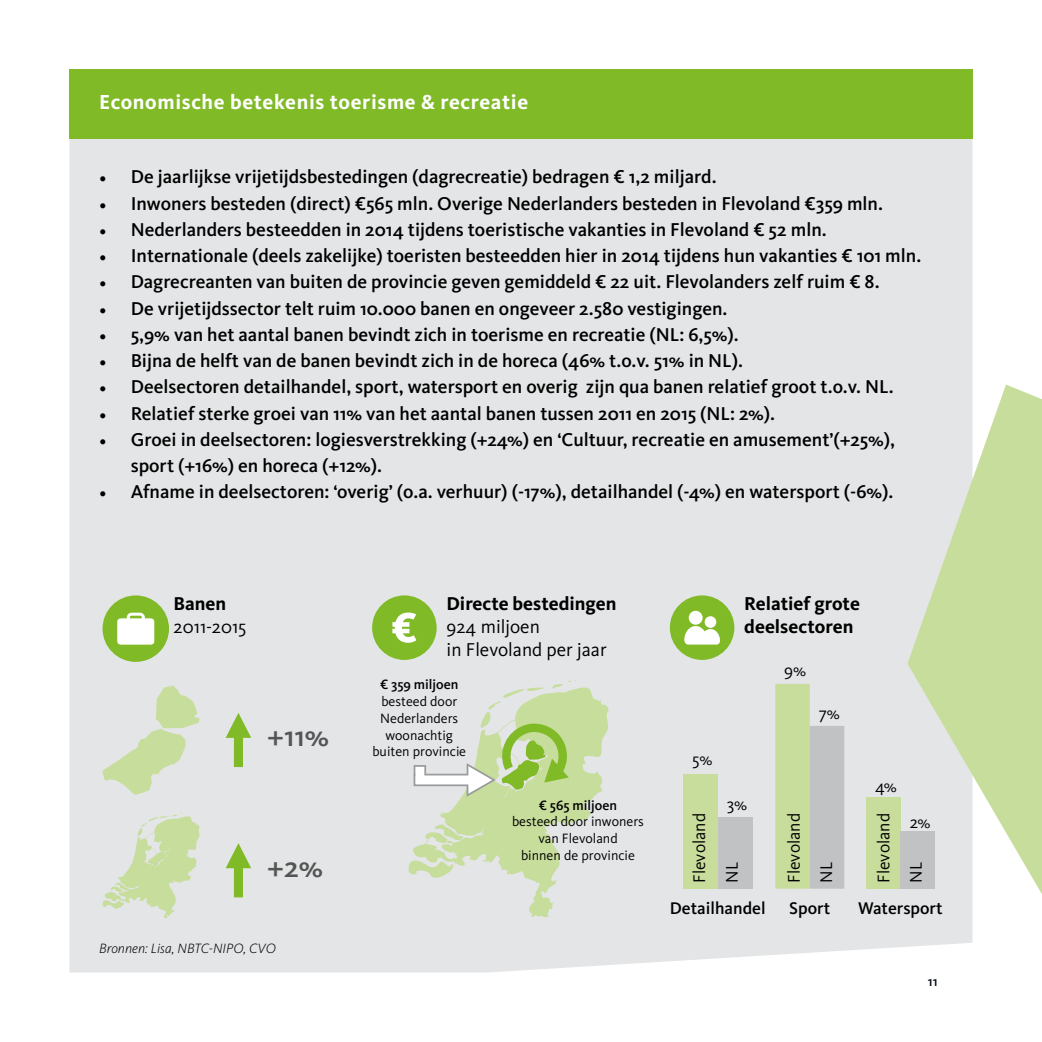
<style>
.page{position:relative;width:1042px;height:1042px;background:#fff}
.page>*{position:absolute;margin:0;border:0;box-sizing:border-box;transform-origin:0 0}
.t1{font:500 29.75px "Kievit OT";color:#565555}
.t2{font:700 21px "Kievit OT";letter-spacing:.03em;color:#fff}
.t3{font:500 19.25px/26.2px "Kievit OT";color:#000}
.t4{font:700 19.25px/22.8px "Kievit OT";color:#000}
.t5{font:19.25px/23.1px "Kievit OT";color:#000}
.t6{font:17.5px/32.4px "Kievit OT";color:#000}
.t7{font:500 17.5px "Kievit OT";color:#000}
.t8{font:14px/16.8px "Kievit OT";color:#000;text-align:center}
.t9{font:italic 300 14px "Kievit OT";color:#000}
.t10{font:500 14px "Kievit OT";color:#000}
.t11{font:500 14px "Kievit OT";color:#050b15}
.s1{font-family:"Minion Pro";font-weight:400}
</style>
<div class="page">
<div style="left:69px;top:139px;width:903px;height:833px;background:#e3e5e6"></div>
<div style="left:372px;top:595px;width:65px;height:65px;background:#80ba27;border-radius:50%"></div>
<svg style="left:392px;top:612px;width:24px;height:31px"></svg>
<svg style="left:407px;top:680px;width:202px;height:238px;background:#d4e0c1"></svg>
<div style="left:670px;top:595px;width:64px;height:65px;background:#80ba27;border-radius:50%"></div>
<div style="left:775px;top:684px;width:35px;height:204px;background:#c8dd9c"></div>
<div style="left:810px;top:726px;width:34px;height:162px;background:#c0c2c3"></div>
<div style="left:866px;top:797px;width:34px;height:91px;background:#c8dd9c"></div>
<div style="left:900px;top:831px;width:35px;height:57px;background:#c0c2c3"></div>
<svg style="left:907px;top:384px;width:135px;height:539px;background:#d6e2c1"></svg>
<div style="left:683px;top:774px;width:35px;height:114px;background:#c8dd9c"></div>
<div style="left:718px;top:817px;width:34px;height:71px;background:#c0c2c3"></div>
<div style="left:689px;top:611px;width:13px;height:14px;background:#fff;border-radius:50%"></div>
<svg style="left:684px;top:626px;width:36px;height:18px"></svg>
<div style="left:704px;top:616px;width:12px;height:12px;background:#fff;border-radius:50%"></div>
<div style="left:103px;top:595px;width:66px;height:67px;background:#80ba27;border-radius:50%"></div>
<svg style="left:117px;top:613px;width:37px;height:31px"></svg>
<svg style="left:103px;top:812px;width:97px;height:106px;background:#d6e1c3"></svg>
<svg style="left:226px;top:843px;width:25px;height:54px"></svg>
<svg style="left:103px;top:685px;width:97px;height:110px;background:#d8e1c9"></svg>
<svg style="left:226px;top:713px;width:25px;height:54px"></svg>
<div style="left:69px;top:69px;width:903px;height:70px;background:#80ba27"></div>
<h3 class="t2" style="left:99px;top:89px;width:430px">Economische betekenis toerisme &amp; recreatie</h3>
<p class="t3" style="left:99px;top:164px;width:619px"><span class="s1">•</span> De jaarlijkse vrijetijdsbestedingen (dagrecreatie) bedragen € 1,2 miljard.</p>
<p class="t3" style="left:99px;top:190px;width:785px"><span class="s1">•</span> Inwoners besteden (direct) €565 mln. Overige Nederlanders besteden in Flevoland €359 mln.</p>
<p class="t3" style="left:99px;top:216px;width:729px"><span class="s1">•</span> Nederlanders besteedden in 2014 tijdens toeristische vakanties in Flevoland € 52 mln.</p>
<p class="t3" style="left:99px;top:242px;width:823px"><span class="s1">•</span> Internationale (deels zakelijke) toeristen besteedden hier in 2014 tijdens hun vakanties € 101 mln.</p>
<p class="t3" style="left:99px;top:269px;width:782px"><span class="s1">•</span> Dagrecreanten van buiten de provincie geven gemiddeld € 22 uit. Flevolanders zelf ruim € 8.</p>
<p class="t3" style="left:99px;top:295px;width:630px"><span class="s1">•</span> De vrijetijdssector telt ruim 10.000 banen en ongeveer 2.580 vestigingen.</p>
<p class="t3" style="left:99px;top:321px;width:641px"><span class="s1">•</span> 5,9% van het aantal banen bevindt zich in toerisme en recreatie (NL: 6,5%).</p>
<p class="t3" style="left:99px;top:347px;width:645px"><span class="s1">•</span> Bijna de helft van de banen bevindt zich in de horeca (46% t.o.v. 51% in NL).</p>
<p class="t3" style="left:99px;top:374px;width:796px"><span class="s1">•</span> Deelsectoren detailhandel, sport, watersport en overig zijn qua banen relatief groot t.o.v. NL.</p>
<p class="t3" style="left:99px;top:400px;width:677px"><span class="s1">•</span> Relatief sterke groei van 11% van het aantal banen tussen 2011 en 2015 (NL: 2%).</p>
<p class="t3" style="left:131px;top:426px;width:766px;text-indent:-31px"><span class="s1">•</span> Groei in deelsectoren: logiesverstrekking (+24%) en ‘Cultuur, recreatie en amusement’(+25%), sport (+16%) en horeca (+12%).</p>
<p class="t3" style="left:99px;top:479px;width:796px"><span class="s1">•</span> Afname in deelsectoren: ‘overig’ (o.a. verhuur) (-17%), detailhandel (-4%) en watersport (-6%).</p>
<p class="t4" style="left:174px;top:592px;width:54px">Banen</p>
<p class="t5" style="left:174px;top:615px;width:74px">2011-2015</p>
<h1 class="t1" style="left:267px;top:718px;width:63px">+11%</h1>
<h1 class="t1" style="left:267px;top:848px;width:57px">+2%</h1>
<p class="t9" style="left:99px;top:940px;width:178px">Bronnen: Lisa, NBTC-NIPO, CVO</p>
<p class="t4" style="left:446px;top:592px;width:171px">Directe bestedingen</p>
<p class="t5" style="left:446px;top:615px;width:162px">924 miljoen<br>in Flevoland per jaar</p>
<p class="t10" style="left:380px;top:676px;width:80px">€ 359 miljoen</p>
<p class="t8" style="left:372px;top:693px;width:95px">besteed door<br>Nederlanders woonachtig buiten provincie</p>
<p class="t10" style="left:539px;top:796px;width:80px">€ 565 miljoen</p>
<p class="t8" style="left:512px;top:813px;width:133px">besteed door inwoners van Flevoland<br>binnen de provincie</p>
<p class="t4" style="left:744px;top:592px;width:117px">Relatief grote deelsectoren</p>
<p class="t6" style="left:692px;top:743px;width:22px">5%</p>
<p class="t6" style="left:784px;top:654px;width:23px">9%</p>
<p class="t6" style="left:819px;top:696px;width:22px">7%</p>
<p class="t6" style="left:727px;top:787px;width:22px">3%</p>
<p class="t6" style="left:683px;top:883px;width:71px;rotate:-90deg">Flevoland<br>NL</p>
<p class="t6" style="left:777px;top:883px;width:71px;rotate:-90deg">Flevoland<br>NL</p>
<p class="t7" style="left:670px;top:898px;width:97px">Detailhandel</p>
<p class="t7" style="left:789px;top:898px;width:43px">Sport</p>
<p class="t6" style="left:875px;top:769px;width:23px">4%</p>
<p class="t6" style="left:867px;top:883px;width:71px;rotate:-90deg">Flevoland<br>NL</p>
<p class="t6" style="left:909px;top:806px;width:22px">2%</p>
<p class="t7" style="left:858px;top:898px;width:86px">Watersport</p>
<p class="t11" style="left:928px;top:973px;width:11px">11</p>
</div>
